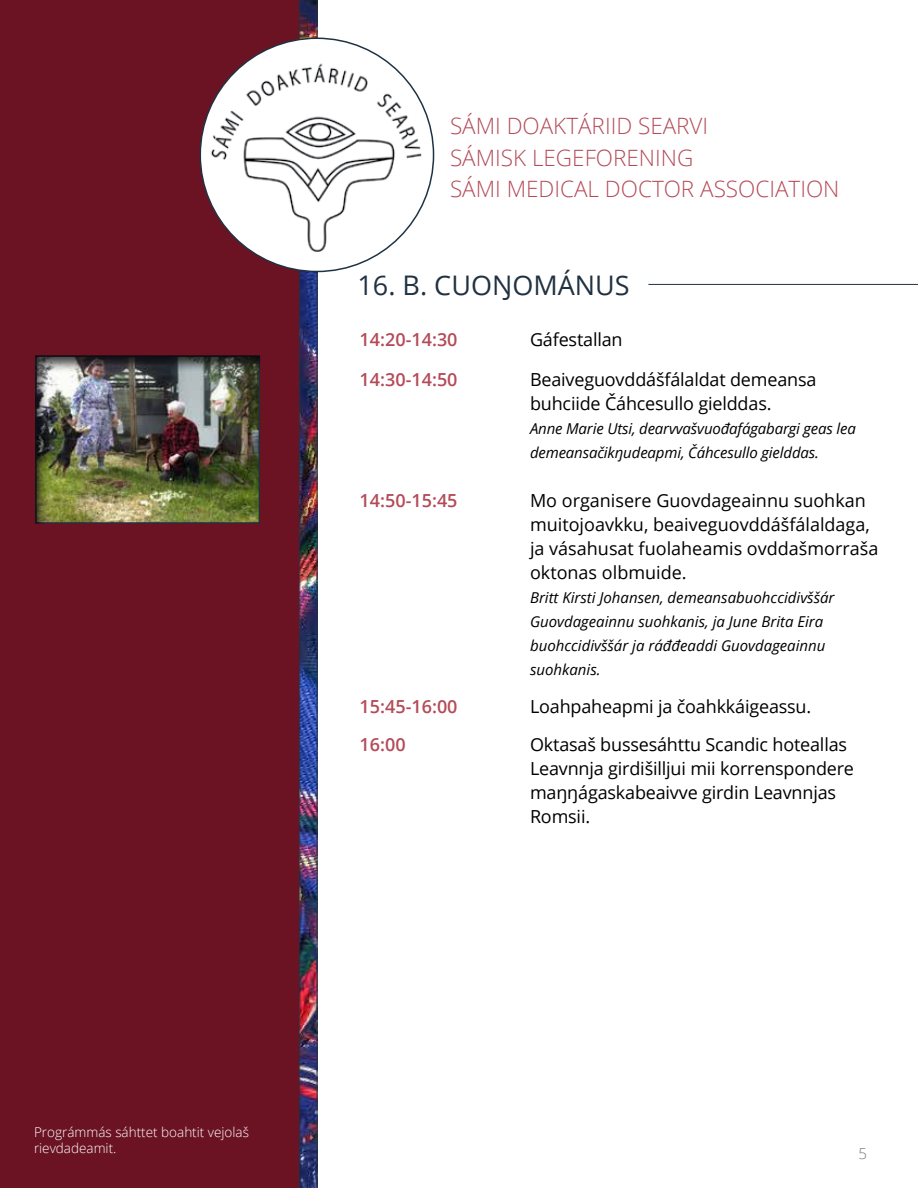
<style>
.page{position:relative;width:918px;height:1188px;background:#fff}
.page>*{position:absolute;margin:0;border:0;box-sizing:border-box;transform-origin:0 0}
.t1{font:27px "Open Sans";color:#203242}
.t2{font:300 22.5px/31.5px "Open Sans";color:#b44b58}
.t3{font:18px/24px "Open Sans";letter-spacing:-.01em;color:#000}
.t4{font:600 18px "Open Sans";color:#b44b58}
.t5{font:italic 15px/24px "Open Sans";color:#000}
.t6{font:300 15px "Open Sans";color:#77787b}
.t7{font:300 13.5px/16.2px "Open Sans";color:#fff}
</style>
<div class="page">
<div style="left:0;top:0;width:317px;height:1188px;background:#6b1323"></div>
<img style="left:299px;top:0;width:18px;height:1188px">
<div style="left:200px;top:38px;width:234px;height:233px;background:#fff;border-radius:50%"></div>
<img style="left:200px;top:57px;width:234px;height:196px">
<div style="left:35px;top:354px;width:228px;height:171px;background:#000;opacity:.75"></div>
<hr style="left:648px;top:284px;width:270px;height:1px;background:#203242">
<p class="t2" style="left:450px;top:110px;width:391px">SÁMI DOAKTÁRIID SEARVI<br>SÁMISK LEGEFORENING<br>SÁMI MEDICAL DOCTOR ASSOCIATION</p>
<h1 class="t1" style="left:358px;top:266px;width:274px">16. B. CUOŊOMÁNUS</h1>
<p class="t4" style="left:360px;top:327px;width:99px">14:20-14:30</p>
<p class="t3" style="left:530px;top:327px;width:94px">Gáfestallan</p>
<p class="t4" style="left:360px;top:367px;width:99px">14:30-14:50</p>
<p class="t3" style="left:530px;top:367px;width:288px">Beaiveguovddášfálaldat demeansa buhciide Čáhcesullo gielddas.</p>
<p class="t5" style="left:530px;top:416px;width:327px">Anne Marie Utsi, dearvvašvuođafágabargi geas lea demeansačikŋudeapmi, Čáhcesullo gielddas.</p>
<p class="t4" style="left:360px;top:488px;width:99px">14:50-15:45</p>
<p class="t3" style="left:530px;top:488px;width:350px">Mo organisere Guovdageainnu suohkan muitojoavkku, beaiveguovddášfálaldaga, ja vásahusat fuolaheamis ovddašmorraša oktonas olbmuide.</p>
<p class="t5" style="left:530px;top:585px;width:306px">Britt Kirsti Johansen, demeansabuohccidivššár Guovdageainnu suohkanis, ja June Brita Eira buohccidivššár ja ráđđeaddi Guovdageainnu suohkanis.</p>
<p class="t4" style="left:360px;top:694px;width:99px">15:45-16:00</p>
<p class="t3" style="left:530px;top:694px;width:283px">Loahpaheapmi ja čoahkkáigeassu.</p>
<p class="t4" style="left:360px;top:732px;width:48px">16:00</p>
<p class="t3" style="left:530px;top:732px;width:326px">Oktasaš bussesáhttu Scandic hoteallas<br>Leavnnja girdišilljui mii korrenspondere maŋŋágaskabeaivve girdin Leavnnjas<br>Romsii.</p>
<p class="t7" style="left:34px;top:1124px;width:216px">Prográmmás sáhttet boahtit vejolaš rievdadeamit.</p>
<p class="t6" style="left:858px;top:1143px;width:10px">5</p>
</div>
